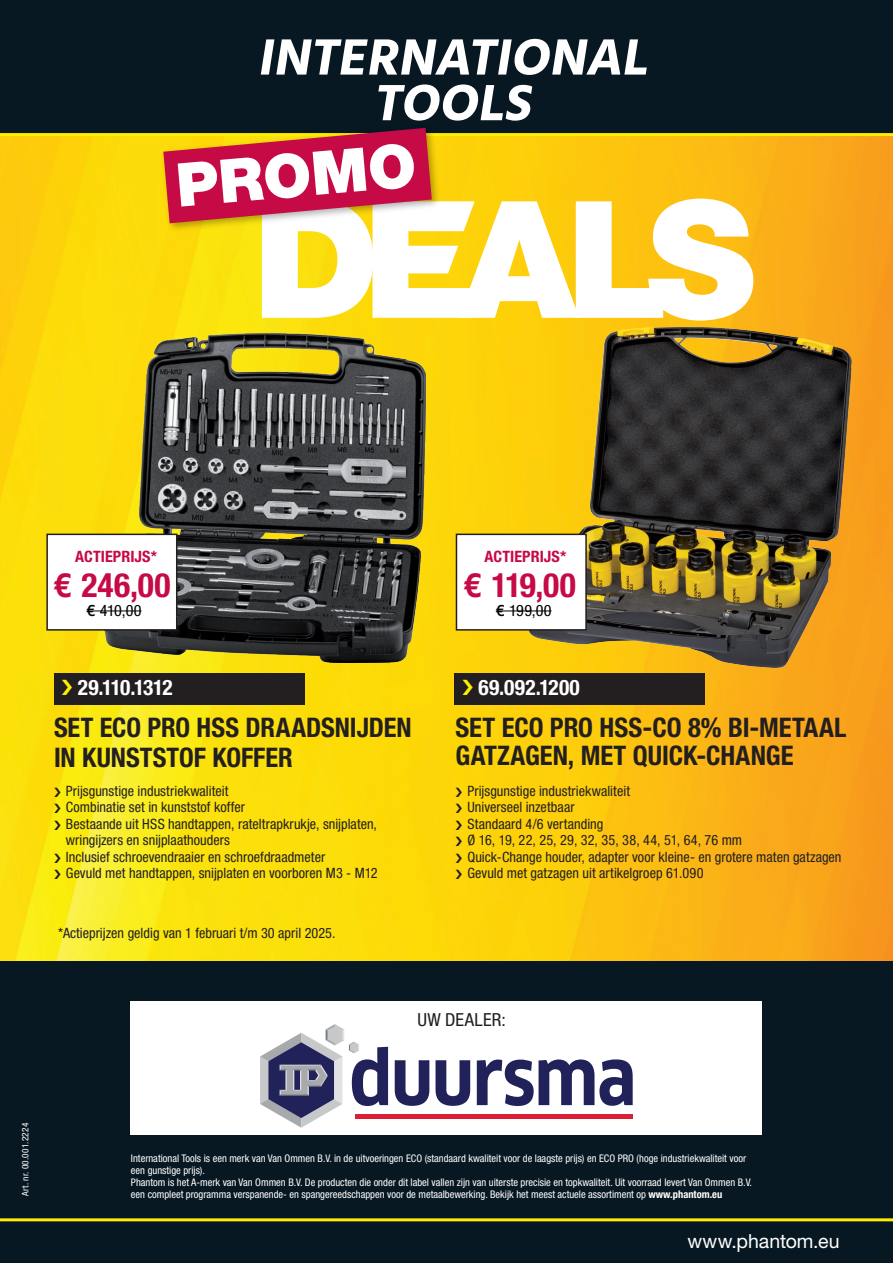
<style>
.page{position:relative;width:893px;height:1263px;background:#fff}
.page>*{position:absolute;margin:0;border:0;box-sizing:border-box;transform-origin:0 0}
.t1{font:900 60.45px "Helvetica Neue";color:#fff}
.t2{font:700 condensed 33.45px "Helvetica Neue";letter-spacing:.01em;color:#c60a45}
.t3{font:700 condensed 27px/30px "Helvetica Neue";color:#231f20}
.t4{font:700 condensed 21.3px "Helvetica Neue";letter-spacing:-.05em;color:#fff}
.t5{font:700 condensed 21.3px "Helvetica Neue";color:#fff}
.t6{font:19.5px "Helvetica Neue";color:#fff}
.t7{font:condensed 18px "Helvetica Neue";letter-spacing:.015em;color:#231f20}
.t8{font:700 condensed 15.6px "Helvetica Neue";letter-spacing:.005em;color:#c60a45}
.t9{font:condensed 15.6px "Helvetica Neue";letter-spacing:-.005em;color:#000}
.t10{font:condensed 14.25px/16.5px "Helvetica Neue";color:#231f20}
.t11{font:condensed 10.5px/12px "Helvetica Neue";color:#fff}
.t12{font:condensed 9px "Helvetica Neue";letter-spacing:.035em;color:#fff}
.s1{font-stretch:normal}
.s2{font-weight:500;font-stretch:normal}
.s3{font-weight:700}
</style>
<div class="page">
<img style="left:0;top:136px;width:893px;height:825px">
<div style="left:0;top:961px;width:893px;height:302px;background:#071822"></div>
<div style="left:0;top:0;width:893px;height:134px;background:#071822"></div>
<svg style="left:261px;top:39px;width:386px;height:36px"></svg>
<svg style="left:378px;top:84px;width:154px;height:37px"></svg>
<hr style="left:0;top:133px;width:893px;height:3px;background:#ffee01">
<img style="left:520px;top:327px;width:332px;height:341px">
<hr style="left:0;top:1218px;width:893px;height:3px;background:#ffee01">
<div style="left:54px;top:673px;width:250px;height:31px;background:#231f20"></div>
<div style="left:456px;top:534px;width:130px;height:96px;background:#fff"></div>
<div style="left:456px;top:534px;width:131px;height:97px;border:2px solid #231f20"></div>
<hr style="left:496px;top:610px;width:56px;height:1px;background:#000">
<div style="left:455px;top:673px;width:250px;height:31px;background:#231f20"></div>
<img style="left:98px;top:334px;width:327px;height:328px">
<div style="left:47px;top:534px;width:130px;height:96px;background:#fff"></div>
<div style="left:46px;top:534px;width:131px;height:97px;border:2px solid #231f20"></div>
<hr style="left:87px;top:610px;width:54px;height:1px;background:#000">
<div style="left:131px;top:1001px;width:631px;height:134px;background:#fff"></div>
<img style="left:157px;top:133px;width:6px;height:103px">
<svg style="left:163px;top:128px;width:590px;height:193px"></svg>
<hr style="left:892px;top:1142px;width:1px;height:121px;background:#071822">
<hr style="left:892px;top:1220px;width:1px;height:43px;background:#c60a45">
<svg style="left:395px;top:1060px;width:34px;height:46px"></svg>
<svg style="left:436px;top:1060px;width:34px;height:46px"></svg>
<svg style="left:477px;top:1059px;width:156px;height:47px"></svg>
<div style="left:355px;top:1114px;width:278px;height:5px;background:#da1f37"></div>
<svg style="left:260px;top:1024px;width:128px;height:104px"></svg>
<svg style="left:54px;top:787px;width:6px;height:10px"></svg>
<svg style="left:54px;top:804px;width:6px;height:9px"></svg>
<svg style="left:54px;top:820px;width:6px;height:10px"></svg>
<svg style="left:54px;top:853px;width:6px;height:10px"></svg>
<svg style="left:54px;top:870px;width:6px;height:9px"></svg>
<svg style="left:456px;top:787px;width:6px;height:10px"></svg>
<svg style="left:456px;top:804px;width:6px;height:9px"></svg>
<svg style="left:456px;top:820px;width:6px;height:10px"></svg>
<svg style="left:456px;top:837px;width:6px;height:9px"></svg>
<svg style="left:456px;top:853px;width:6px;height:10px"></svg>
<svg style="left:456px;top:870px;width:6px;height:9px"></svg>
<p class="t1" style="left:173px;top:150px;width:242px;rotate:-5deg">PROMO</p>
<p class="t8" style="left:75px;top:547px;width:83px">ACTIEPRIJS*</p>
<p class="t2" style="left:54px;top:564px;width:118px"><span class="s1">€</span> 246,00</p>
<p class="t9" style="left:87px;top:602px;width:56px"><span class="s2">€</span> 410,00</p>
<p class="t4" style="left:78px;top:675px;width:96px">29.110.1312</p>
<p class="t3" style="left:54px;top:712px;width:359px">SET ECO PRO HSS DRAADSNIJDEN<br>IN KUNSTSTOF KOFFER</p>
<p class="t10" style="left:66px;top:782px;width:313px">Prijsgunstige industriekwaliteit<br>Combinatie set in kunststof koffer<br>Bestaande uit HSS handtappen, rateltrapkrukje, snijplaten, wringijzers en snijplaathouders<br>Inclusief schroevendraaier en schroefdraadmeter<br>Gevuld met handtappen, snijplaten en voorboren M3 - M12</p>
<p class="t10" style="left:58px;top:925px;width:279px">*Actieprijzen geldig van 1 februari t/m 30 april 2025.</p>
<p class="t8" style="left:485px;top:547px;width:83px">ACTIEPRIJS*</p>
<p class="t2" style="left:464px;top:564px;width:114px"><span class="s1">€</span> 119,00</p>
<p class="t9" style="left:496px;top:602px;width:57px"><span class="s2">€</span> 199,00</p>
<p class="t5" style="left:479px;top:675px;width:103px">69.092.1200</p>
<p class="t3" style="left:455px;top:712px;width:393px;line-height:28.5px">SET ECO PRO HSS-CO 8% BI-METAAL<br>GATZAGEN, MET QUICK-CHANGE</p>
<p class="t10" style="left:467px;top:782px;width:376px">Prijsgunstige industriekwaliteit<br>Universeel inzetbaar<br>Standaard 4/6 vertanding<br>Ø 16, 19, 22, 25, 29, 32, 35, 38, 44, 51, 64, 76 mm<br>Quick-Change houder, adapter voor kleine- en grotere maten gatzagen Gevuld met gatzagen uit artikelgroep 61.090</p>
<p class="t7" style="left:417px;top:1009px;width:90px">UW DEALER:</p>
<p class="t12" style="left:20px;top:1196px;width:75px;rotate:-90deg">Art. nr. 00.001.2224</p>
<p class="t11" style="left:131px;top:1152px;width:623px">International Tools is een merk van Van Ommen B.V. in de uitvoeringen ECO (standaard kwaliteit voor de laagste prijs) en ECO PRO (hoge industriekwaliteit voor een gunstige prijs).<br>Phantom is het A-merk van Van Ommen B.V. De producten die onder dit label vallen zijn van uiterste precisie en topkwaliteit. Uit voorraad levert Van Ommen B.V. een compleet programma verspanende- en spangereedschappen voor de metaalbewerking. Bekijk het meest actuele assortiment op <span class="s3">www.phantom.eu</span></p>
<p class="t6" style="left:687px;top:1229px;width:154px">www.phantom.eu</p>
</div>
